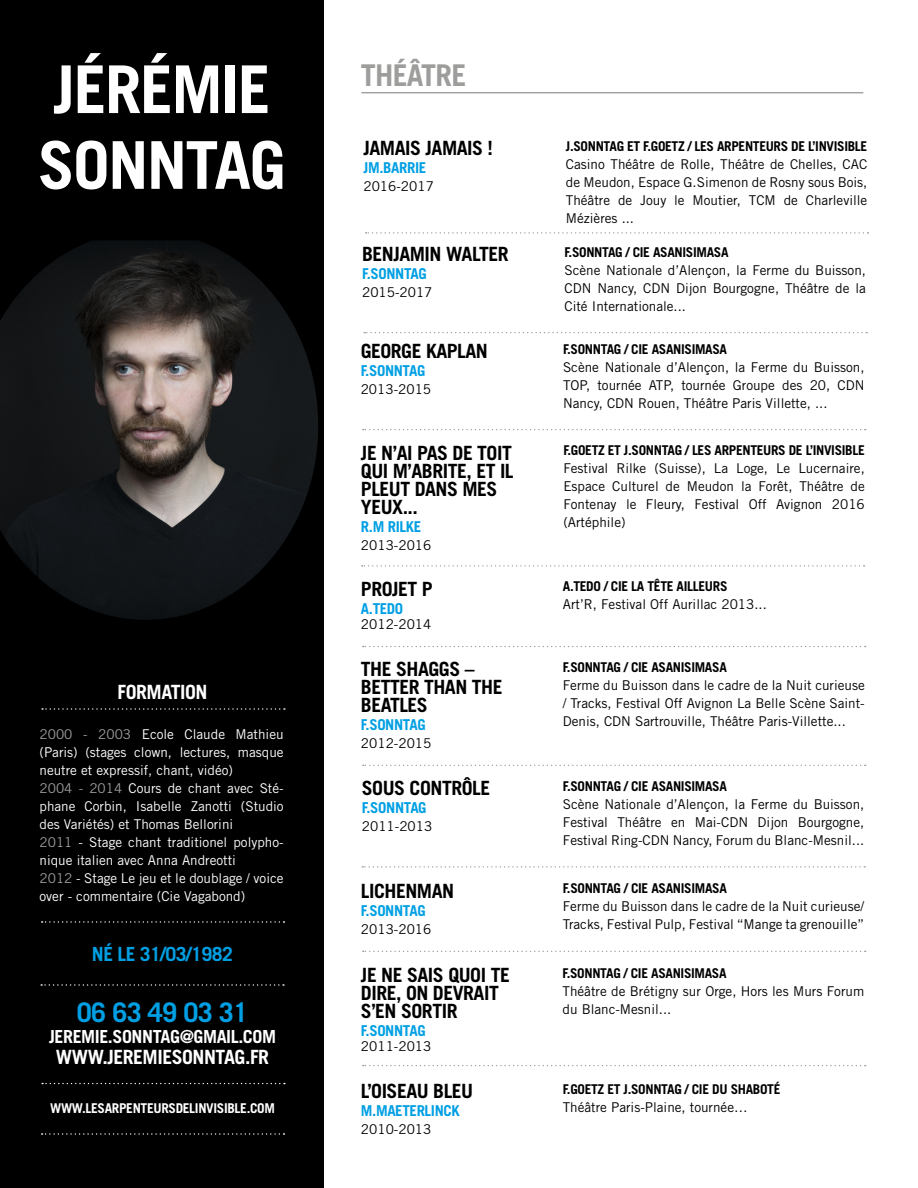
<style>
.page{position:relative;width:918px;height:1188px;background:#fff}
.page>*{position:absolute;margin:0;border:0;box-sizing:border-box;transform-origin:0 0}
.t1{font:700 66px "Trade Gothic LT Std";letter-spacing:-.025em;color:#fff}
.t2{font:700 30px "Trade Gothic LT Std";letter-spacing:-.025em;color:#9d9d9c}
.t3{font:700 27px "Trade Gothic LT Std";letter-spacing:-.025em;color:#009fe3}
.t4{font:700 19.65px/18px "Trade Gothic LT Std";letter-spacing:-.025em;color:#000}
.t5{font:700 19.65px "Trade Gothic LT Std";letter-spacing:-.025em;color:#fff}
.t6{font:700 19.5px "Trade Gothic LT Std";letter-spacing:-.025em;color:#009fe3}
.t7{font:700 18px "Trade Gothic LT Std";letter-spacing:-.025em;color:#fff}
.t8{font:700 15px "Trade Gothic LT Std";letter-spacing:-.025em;color:#009fe3}
.t9{font:13.5px/18px "Trade Gothic LT Std";color:#000;text-align:justify}
.t10{font:13.5px/18px "Trade Gothic LT Std";color:#fff}
.t11{font:700 13.5px "Trade Gothic LT Std";letter-spacing:-.025em;color:#000}
.t12{font:700 13.5px "Trade Gothic LT Std";letter-spacing:-.025em;color:#fff}
.s1{color:#9d9d9c}
</style>
<div class="page">
<div style="left:0;top:0;width:324px;height:1188px;background:#000"></div>
<img style="left:0;top:241px;width:318px;height:379px">
<hr style="left:361px;top:92px;width:502px;height:1px;background:#9d9d9c">
<svg style="left:42px;top:1133px;width:242px;height:2px"></svg>
<svg style="left:42px;top:1083px;width:243px;height:1px"></svg>
<svg style="left:41px;top:984px;width:243px;height:2px"></svg>
<svg style="left:42px;top:708px;width:243px;height:2px"></svg>
<svg style="left:363px;top:429px;width:503px;height:1px"></svg>
<svg style="left:362px;top:565px;width:503px;height:2px"></svg>
<svg style="left:363px;top:646px;width:503px;height:1px"></svg>
<svg style="left:363px;top:765px;width:503px;height:1px"></svg>
<svg style="left:362px;top:866px;width:503px;height:2px"></svg>
<svg style="left:363px;top:951px;width:503px;height:1px"></svg>
<svg style="left:363px;top:1065px;width:503px;height:1px"></svg>
<svg style="left:42px;top:921px;width:243px;height:2px"></svg>
<svg style="left:364px;top:332px;width:503px;height:1px"></svg>
<svg style="left:366px;top:232px;width:503px;height:2px"></svg>
<h1 class="t1" style="left:53px;top:49px;width:219px">JÉRÉMIE</h1>
<h1 class="t1" style="left:38px;top:125px;width:250px">SONNTAG</h1>
<h3 class="t5" style="left:118px;top:680px;width:91px">FORMATION</h3>
<p class="t10" style="left:40px;top:725px;width:246px"><span class="s1">2000 - 2003</span> Ecole Claude Mathieu (Paris) (stages clown, lectures, masque neutre et expressif, chant, vidéo)<br><span class="s1">2004 - 2014</span> Cours de chant avec Sté&shy;phane Corbin, Isabelle Zanotti (Studio des Variétés) et Thomas Bellorini<br><span class="s1">2011</span> - Stage chant traditionel polypho&shy;nique italien avec Anna Andreotti<br><span class="s1">2012</span> - Stage Le jeu et le doublage / voice over - commentaire (Cie Vagabond)</p>
<h3 class="t6" style="left:92px;top:942px;width:143px">NÉ LE 31/03/1982</h3>
<h3 class="t3" style="left:77px;top:995px;width:173px">06 63 49 03 31</h3>
<h3 class="t7" style="left:49px;top:1025px;width:229px">JEREMIE.SONNTAG@GMAIL.COM</h3>
<h3 class="t5" style="left:56px;top:1044px;width:215px">WWW.JEREMIESONNTAG.FR</h3>
<p class="t12" style="left:50px;top:1100px;width:226px">WWW.LESARPENTEURSDELINVISIBLE.COM</p>
<h2 class="t2" style="left:361px;top:57px;width:107px">THÉÂTRE</h2>
<h3 class="t4" style="left:363px;top:139px;width:131px">JAMAIS JAMAIS !</h3>
<p class="t8" style="left:363px;top:159px;width:64px">JM.BARRIE</p>
<p class="t9" style="left:363px;top:177px;width:72px">2016-2017</p>
<h3 class="t4" style="left:362px;top:245px;width:148px">BENJAMIN WALTER</h3>
<p class="t8" style="left:362px;top:265px;width:66px">F.SONNTAG</p>
<p class="t9" style="left:362px;top:283px;width:72px">2015-2017</p>
<h3 class="t4" style="left:361px;top:342px;width:129px">GEORGE KAPLAN</h3>
<p class="t8" style="left:361px;top:361px;width:66px">F.SONNTAG</p>
<p class="t9" style="left:361px;top:380px;width:72px">2013-2015</p>
<h3 class="t4" style="left:361px;top:443px;width:154px">JE N’AI PAS DE TOIT<br>QUI M’ABRITE, ET IL<br>PLEUT DANS MES<br>YEUX...</h3>
<p class="t8" style="left:361px;top:517px;width:62px">R.M RILKE</p>
<p class="t9" style="left:361px;top:536px;width:72px">2013-2016</p>
<h3 class="t4" style="left:361px;top:579px;width:73px">PROJET P</h3>
<p class="t8" style="left:361px;top:599px;width:44px">A.TEDO</p>
<p class="t9" style="left:361px;top:615px;width:72px">2012-2014</p>
<h3 class="t4" style="left:361px;top:660px;width:143px">THE SHAGGS –<br>BETTER THAN THE<br>BEATLES</h3>
<p class="t8" style="left:361px;top:716px;width:66px">F.SONNTAG</p>
<p class="t9" style="left:361px;top:734px;width:72px">2012-2015</p>
<h3 class="t4" style="left:362px;top:779px;width:130px">SOUS CONTRÔLE</h3>
<p class="t8" style="left:362px;top:799px;width:66px">F.SONNTAG</p>
<p class="t9" style="left:362px;top:817px;width:72px">2011-2013</p>
<h3 class="t4" style="left:361px;top:881px;width:95px">LICHENMAN</h3>
<p class="t8" style="left:361px;top:901px;width:66px">F.SONNTAG</p>
<p class="t9" style="left:361px;top:920px;width:72px">2013-2016</p>
<h3 class="t4" style="left:361px;top:966px;width:150px">JE NE SAIS QUOI TE<br>DIRE, ON DEVRAIT<br>S’EN SORTIR</h3>
<p class="t8" style="left:361px;top:1022px;width:66px">F.SONNTAG</p>
<p class="t9" style="left:361px;top:1037px;width:72px">2011-2013</p>
<h3 class="t4" style="left:361px;top:1082px;width:114px">L’OISEAU BLEU</h3>
<p class="t8" style="left:361px;top:1101px;width:100px">M.MAETERLINCK</p>
<p class="t9" style="left:361px;top:1120px;width:72px">2010-2013</p>
<p class="t11" style="left:566px;top:138px;width:303px">J.SONNTAG ET F.GOETZ / LES ARPENTEURS DE L’INVISIBLE</p>
<p class="t9" style="left:566px;top:155px;width:303px">Casino Théâtre de Rolle, Théâtre de Chelles, CAC de Meudon, Espace G.Simenon de Rosny sous Bois, Théâtre de Jouy le Moutier, TCM de Charleville Mézières ...</p>
<p class="t11" style="left:564px;top:244px;width:166px">F.SONNTAG / CIE ASANISIMASA</p>
<p class="t9" style="left:564px;top:261px;width:303px">Scène Nationale d’Alençon, la Ferme du Buisson, CDN Nancy, CDN Dijon Bourgogne, Théâtre de la Cité Internationale...</p>
<p class="t11" style="left:563px;top:341px;width:166px">F.SONNTAG / CIE ASANISIMASA</p>
<p class="t9" style="left:563px;top:358px;width:303px">Scène Nationale d’Alençon, la Ferme du Buisson, TOP, tournée ATP, tournée Groupe des 20, CDN Nancy, CDN Rouen, Théâtre Paris Villette, ...</p>
<p class="t11" style="left:563px;top:442px;width:303px">F.GOETZ ET J.SONNTAG / LES ARPENTEURS DE L’INVISIBLE</p>
<p class="t9" style="left:563px;top:459px;width:303px">Festival Rilke (Suisse), La Loge, Le Lucernaire, Espace Culturel de Meudon la Forêt, Théâtre de Fontenay le Fleury, Festival Off Avignon 2016 (Artéphile)</p>
<p class="t11" style="left:563px;top:578px;width:166px">A.TEDO / CIE LA TÊTE AILLEURS</p>
<p class="t9" style="left:563px;top:595px;width:205px">Art’R, Festival Off Aurillac 2013...</p>
<p class="t11" style="left:563px;top:659px;width:166px">F.SONNTAG / CIE ASANISIMASA</p>
<p class="t9" style="left:563px;top:676px;width:304px">Ferme du Buisson dans le cadre de la Nuit curieuse / Tracks, Festival Off Avignon La Belle Scène Saint-Denis, CDN Sartrouville, Théâtre Paris-Villette...</p>
<p class="t11" style="left:563px;top:778px;width:166px">F.SONNTAG / CIE ASANISIMASA</p>
<p class="t9" style="left:563px;top:795px;width:303px">Scène Nationale d’Alençon, la Ferme du Buisson, Festival Théâtre en Mai-CDN Dijon Bourgogne, Festival Ring-CDN Nancy, Forum du Blanc-Mesnil...</p>
<p class="t11" style="left:563px;top:880px;width:166px">F.SONNTAG / CIE ASANISIMASA</p>
<p class="t9" style="left:563px;top:897px;width:303px">Ferme du Buisson dans le cadre de la Nuit curieuse/<br>Tracks, Festival Pulp, Festival “Mange ta grenouille”</p>
<p class="t11" style="left:563px;top:965px;width:166px">F.SONNTAG / CIE ASANISIMASA</p>
<p class="t9" style="left:563px;top:982px;width:303px">Théâtre de Brétigny sur Orge, Hors les Murs Forum du Blanc-Mesnil...</p>
<p class="t11" style="left:563px;top:1080px;width:219px">F.GOETZ ET J.SONNTAG / CIE DU SHABOTÉ</p>
<p class="t9" style="left:563px;top:1098px;width:186px">Théâtre Paris-Plaine, tournée…</p>
</div>
